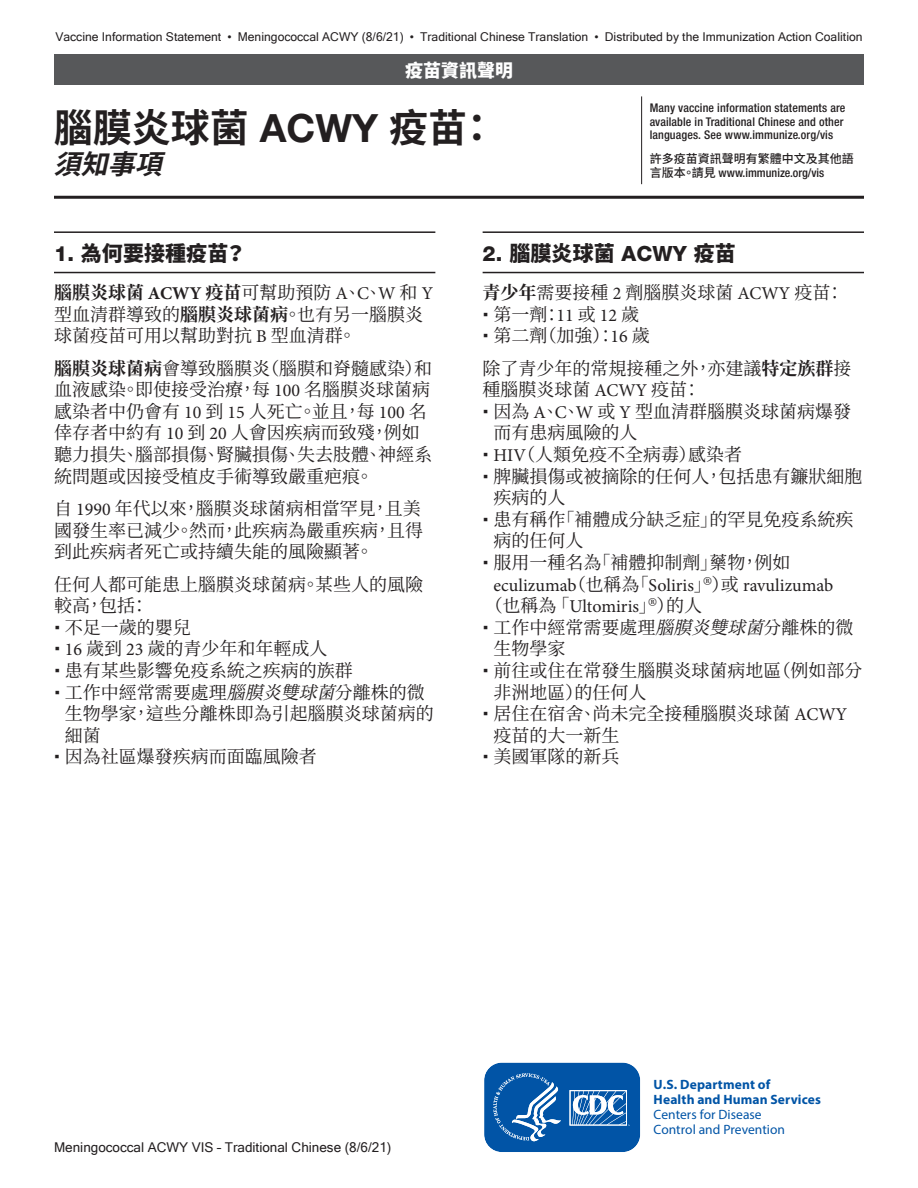
<style>
.page{position:relative;width:918px;height:1188px;background:#fff}
.page>*{position:absolute;margin:0;border:0;box-sizing:border-box;transform-origin:0 0}
.t1{font:700 39px "Noto Sans CJ Ktc";color:#231f20}
.t2{font:italic 700 27px "Noto Sans CJ Ktc";color:#231f20}
.t3{font:900 21px "Noto Sans CJ Ktc";letter-spacing:.005em;color:#231f20}
.t4{font:18px/21.6px "Noto Serif TC";color:#231f20}
.t5{font:18px "Minion Pro";color:#231f20}
.t6{font:900 18px "Noto Sans CJ Ktc";color:#fff}
.t7{font:13.5px "Microsoft Sans Serif";color:#231f20}
.t8{font:700 13.5px/15px "Myriad Pro";letter-spacing:.01em;color:#0154a6}
.t9{font:13.5px/15px "Myriad Pro";color:#0154a6}
.t10{font:12.15px "Microsoft Sans Serif";color:#231f20}
.t11{font:500 condensed 12px/13.5px "Helvetica Neue LT Std";letter-spacing:.01em;color:#231f20}
.t12{font:500 12px "Noto Sans CJ Ktc";color:#231f20}
.s1{font-family:"Helvetica Neue LT Std"}
.s2{font-family:"Noto Sans CJ Ktc";font-stretch:normal}
.s3{font-family:"Helvetica Neue LT Std";font-weight:800}
.s4{font-weight:700}
.s5{font-family:"Minion Pro";font-weight:700}
.s6{font-family:"Minion Pro"}
.s7{font-style:italic}
.s8{font-family:"Noto Serif TC"}
</style>
<div class="page">
<hr style="left:54px;top:196px;width:810px;height:3px;background:#231f20">
<svg style="left:484px;top:1062px;width:157px;height:90px;background:#296fb4"></svg>
<div style="left:54px;top:54px;width:810px;height:31px;background:#57585a"></div>
<hr style="left:641px;top:96px;width:1px;height:88px;background:#231f20">
<hr style="left:54px;top:272px;width:381px;height:1px;background:#231f20">
<hr style="left:54px;top:231px;width:381px;height:2px;background:#231f20">
<hr style="left:483px;top:272px;width:381px;height:1px;background:#231f20">
<hr style="left:483px;top:231px;width:381px;height:2px;background:#231f20">
<p class="t10" style="left:55px;top:30px;width:809px">Vaccine Information Statement • Meningococcal ACWY (8/6/21) • Traditional Chinese Translation • Distributed by the Immunization Action Coalition</p>
<p class="t6" style="left:405px;top:60px;width:109px">疫苗資訊聲明</p>
<h1 class="t1" style="left:54px;top:106px;width:444px">腦膜炎球菌 <span class="s1">ACWY</span> 疫苗：</h1>
<h2 class="t2" style="left:54px;top:149px;width:126px">須知事項</h2>
<p class="t11" style="left:650px;top:101px;width:197px">Many vaccine information statements are available in Traditional Chinese and other languages. See www.immunize.org/vis</p>
<p class="t12" style="left:650px;top:152px;width:205px">許多疫苗資訊聲明有繁體中文及其他語</p>
<p class="t11" style="left:650px;top:166px;width:176px"><span class="s2">言版本。請見</span> www.immunize.org/vis</p>
<p class="t3" style="left:54px;top:241px;width:194px"><span class="s3">1.</span> 為何要接種疫苗？</p>
<p class="t4" style="left:54px;top:282px;width:381px"><span class="s4">腦膜炎球菌</span> <span class="s5">ACWY</span> <span class="s4">疫苗</span>可幫助預防 <span class="s6">A</span>、<span class="s6">C</span>、<span class="s6">W</span> 和 <span class="s6">Y</span>型血清群導致的<span class="s4">腦膜炎球菌病</span>。也有另一腦膜炎球菌疫苗可用以幫助對抗 <span class="s6">B</span> 型血清群。</p>
<p class="t4" style="left:54px;top:358px;width:379px"><span class="s4">腦膜炎球菌病</span>會導致腦膜炎（腦膜和脊髓感染）和血液感染。即使接受治療，每 <span class="s6">100</span> 名腦膜炎球菌病感染者中仍會有 <span class="s6">10</span> 到 <span class="s6">15</span> 人死亡。並且，每 <span class="s6">100</span> 名倖存者中約有 <span class="s6">10</span> 到 <span class="s6">20</span> 人會因疾病而致殘，例如聽力損失、腦部損傷、腎臟損傷、失去肢體、神經系統問題或因接受植皮手術導致嚴重疤痕。</p>
<p class="t4" style="left:54px;top:498px;width:370px">自 <span class="s6">1990</span> 年代以來，腦膜炎球菌病相當罕見，且美國發生率已減少。然而，此疾病為嚴重疾病，且得到此疾病者死亡或持續失能的風險顯著。</p>
<p class="t4" style="left:54px;top:574px;width:370px">任何人都可能患上腦膜炎球菌病。某些人的風險</p>
<p class="t4" style="left:54px;top:595px;width:96px">較高，包括：</p>
<p class="t4" style="left:65px;top:617px;width:127px">不足一歲的嬰兒</p>
<p class="t4" style="left:65px;top:638px;width:264px"><span class="s6">16</span> 歲到 <span class="s6">23</span> 歲的青少年和年輕成人</p>
<p class="t4" style="left:65px;top:660px;width:289px">患有某些影響免疫系統之疾病的族群</p>
<p class="t4" style="left:65px;top:682px;width:362px">工作中經常需要處理<span class="s7">腦膜炎雙球菌</span>分離株的微</p>
<p class="t4" style="left:65px;top:703px;width:371px">生物學家，這些分離株即為引起腦膜炎球菌病的</p>
<p class="t4" style="left:65px;top:725px;width:37px">細菌</p>
<p class="t4" style="left:65px;top:746px;width:253px">因為社區爆發疾病而面臨風險者</p>
<p class="t3" style="left:483px;top:241px;width:255px"><span class="s3">2.</span> 腦膜炎球菌 <span class="s3">ACWY</span> 疫苗</p>
<p class="t4" style="left:493px;top:282px;width:352px;text-indent:-11px"><span class="s4">青少年</span>需要接種 <span class="s6">2</span> 劑腦膜炎球菌 <span class="s6">ACWY</span> 疫苗：第一劑：<span class="s6">11</span> 或 <span class="s6">12</span> 歲<br>第二劑（加強）：<span class="s6">16</span> 歲</p>
<p class="t4" style="left:483px;top:358px;width:370px">除了青少年的常規接種之外，亦建議<span class="s4">特定族群</span>接種腦膜炎球菌 <span class="s6">ACWY</span> 疫苗：</p>
<p class="t4" style="left:493px;top:401px;width:370px">因為 <span class="s6">A</span>、<span class="s6">C</span>、<span class="s6">W</span> 或 <span class="s6">Y</span> 型血清群腦膜炎球菌病爆發而有患病風險的人<br><span class="s6">HIV</span>（人類免疫不全病毒）感染者<br>脾臟損傷或被摘除的任何人，包括患有鐮狀細胞疾病的人<br>患有稱作「補體成分缺乏症」的罕見免疫系統疾病的任何人<br>服用一種名為「補體抑制劑」藥物，例如</p>
<p class="t5" style="left:493px;top:573px;width:341px">eculizumab<span class="s8">（也稱為「</span>Soliris<span class="s8">」®）或</span> ravulizumab</p>
<p class="t4" style="left:493px;top:595px;width:370px;text-indent:-9px">（也稱為「<span class="s6">Ultomiris</span>」®）的人<br>工作中經常需要處理<span class="s7">腦膜炎雙球菌</span>分離株的微生物學家<br>前往或住在常發生腦膜炎球菌病地區（例如部分非洲地區）的任何人<br>居住在宿舍、尚未完全接種腦膜炎球菌 <span class="s6">ACWY</span>疫苗的大一新生<br>美國軍隊的新兵</p>
<p class="t7" style="left:54px;top:1139px;width:339px">Meningococcal ACWY VIS – Traditional Chinese (8/6/21)</p>
<p class="t8" style="left:654px;top:1077px;width:169px">U.S. Department of<br>Health and Human Services</p>
<p class="t9" style="left:654px;top:1107px;width:133px">Centers for Disease<br>Control and Prevention</p>
</div>
